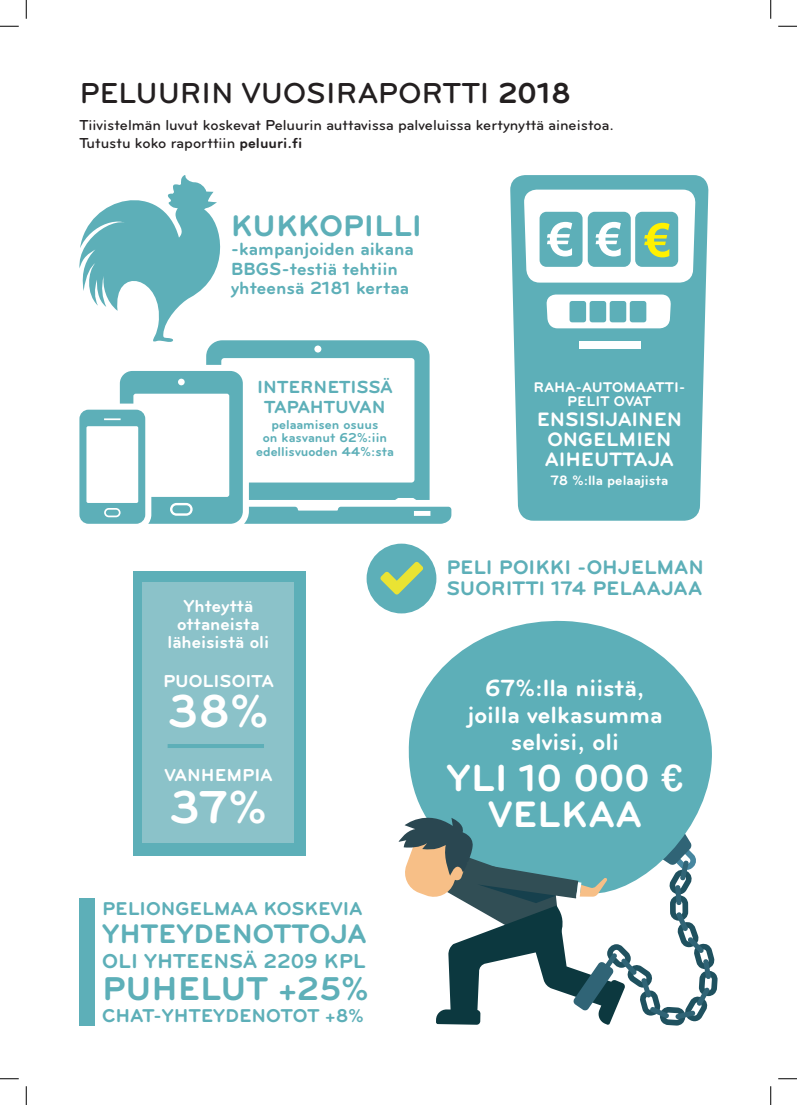
<style>
.page{position:relative;width:797px;height:1105px;background:#fff}
.page>*{position:absolute;margin:0;border:0;box-sizing:border-box;transform-origin:0 0}
.t1{font:700 48px "Bryant";color:#fff}
.t2{font:700 39.12px "Bryant";color:#fff}
.t3{font:700 38.12px "Bryant";color:#fff}
.t4{font:700 34.25px "Bryant";color:#5dafb8}
.t5{font:700 30.88px "Bryant";color:#5dafb8}
.t6{font:500 30px "Bryant";color:#231f20}
.t7{font:700 27.88px "Bryant";color:#5dafb8}
.t8{font:700 24.38px/27.2px "Bryant";color:#fff;text-align:center}
.t9{font:700 20.88px "Bryant";color:#5dafb8}
.t10{font:700 20.38px/21.5px "Bryant";color:#5dafb8}
.t11{font:700 20.25px/20.2px "Bryant";color:#fff;text-align:center}
.t12{font:700 19.25px "Bryant";color:#5dafb8}
.t13{font:700 18.38px/19.4px "Bryant";color:#5dafb8}
.t14{font:700 18.12px/19.1px "Bryant";color:#5dafb8;text-align:center}
.t15{font:700 18px/18px "Bryant";color:#fff;text-align:center}
.t16{font:500 15px/18px "Bryant";color:#231f20}
.t17{font:700 14.62px/14.1px "Bryant";color:#fff;text-align:center}
.t18{font:700 14.12px "Bryant";color:#fff}
.t19{font:700 13.38px/13.4px "Bryant";color:#5dafb8;text-align:center}
.s1{font-weight:700}
.s2{font-family:"Arial Rounded MT Bold";font-weight:400;font-size:37.12px}
</style>
<div class="page">
<svg style="left:206px;top:340px;width:223px;height:31px;fill:#5dafb8"></svg>
<svg style="left:79px;top:371px;width:372px;height:153px"></svg>
<svg style="left:510px;top:175px;width:198px;height:346px;background:#67b3bc"></svg>
<svg style="left:523px;top:190px;width:172px;height:93px"></svg>
<svg style="left:546px;top:294px;width:125px;height:34px"></svg>
<div style="left:569px;top:301px;width:17px;height:21px;background:#5dafb8;border-radius:3px"></div>
<div style="left:589px;top:301px;width:17px;height:21px;background:#5dafb8;border-radius:3px"></div>
<div style="left:609px;top:301px;width:17px;height:21px;background:#5dafb8;border-radius:3px"></div>
<div style="left:629px;top:301px;width:17px;height:21px;background:#5dafb8;border-radius:3px"></div>
<div style="left:578px;top:341px;width:62px;height:7px;background:#fff"></div>
<svg style="left:408px;top:620px;width:304px;height:188px;fill:#5dafb8"></svg>
<svg style="left:398px;top:808px;width:319px;height:217px"></svg>
<div style="left:79px;top:898px;width:16px;height:127px;background:#5dafb8"></div>
<svg style="left:79px;top:175px;width:153px;height:169px"></svg>
<div style="left:133px;top:571px;width:172px;height:284px;background:#5dafb8"></div>
<div style="left:142px;top:582px;width:152px;height:261px;background:#8bc2c9"></div>
<hr style="left:168px;top:744px;width:96px;height:4px;background:#5dafb8">
<div style="left:366px;top:544px;width:70px;height:69px;background:#5dafb8;border-radius:50%"></div>
<svg style="left:380px;top:562px;width:43px;height:32px"></svg>
<svg style="left:0;top:25px;width:19px;height:2px"></svg>
<svg style="left:778px;top:25px;width:19px;height:2px"></svg>
<svg style="left:0;top:1078px;width:19px;height:1px"></svg>
<svg style="left:778px;top:1078px;width:19px;height:1px"></svg>
<svg style="left:25px;top:0;width:2px;height:19px"></svg>
<svg style="left:25px;top:1086px;width:2px;height:19px"></svg>
<svg style="left:770px;top:0;width:1px;height:19px"></svg>
<svg style="left:770px;top:1086px;width:1px;height:19px"></svg>
<h3 class="t6" style="left:79px;top:76px;width:493px">PELUURIN VUOSIRAPORTTI <span class="s1">2018</span></h3>
<p class="t16" style="left:79px;top:116px;width:536px">Tiivistelmän luvut koskevat Peluurin auttavissa palveluissa kertynyttä aineistoa.<br>Tutustu koko raporttiin <span class="s1">peluuri.fi</span></p>
<h3 class="t5" style="left:231px;top:209px;width:193px">KUKKOPILLI</h3>
<p class="t13" style="left:231px;top:240px;width:185px">-kampanjoiden aikana<br>BBGS-testiä tehtiin yhteensä 2181 kertaa</p>
<p class="t14" style="left:257px;top:378px;width:137px">INTERNETISSÄ<br>TAPAHTUVAN</p>
<p class="t19" style="left:256px;top:418px;width:139px">pelaamisen osuus<br>on kasvanut 62%:iin edellisvuoden 44%:sta</p>
<p class="t15" style="left:167px;top:596px;width:103px">Yhteyttä ottaneista läheisistä oli</p>
<p class="t15" style="left:163px;top:671px;width:112px">PUOLISOITA</p>
<h1 class="t1" style="left:168px;top:685px;width:101px">38%</h1>
<p class="t15" style="left:164px;top:766px;width:109px">VANHEMPIA</p>
<h1 class="t1" style="left:170px;top:781px;width:98px">37%</h1>
<p class="t12" style="left:102px;top:898px;width:261px">PELIONGELMAA KOSKEVIA</p>
<h3 class="t7" style="left:102px;top:918px;width:266px">YHTEYDENOTTOJA</h3>
<h3 class="t9" style="left:102px;top:949px;width:265px">OLI YHTEENSÄ 2209 KPL</h3>
<h3 class="t4" style="left:102px;top:970px;width:268px">PUHELUT +25%</h3>
<p class="t12" style="left:102px;top:1004px;width:263px">CHAT-YHTEYDENOTOT +8%</p>
<p class="t17" style="left:533px;top:380px;width:154px">RAHA-AUTOMAATTI-<br>PELIT OVAT</p>
<h3 class="t11" style="left:537px;top:409px;width:147px">ENSISIJAINEN<br>ONGELMIEN<br>AIHEUTTAJA</h3>
<p class="t18" style="left:550px;top:472px;width:119px">78 %:lla pelaajista</p>
<h3 class="t10" style="left:446px;top:556px;width:259px">PELI POIKKI -OHJELMAN<br>SUORITTI 174 PELAAJAA</h3>
<h3 class="t8" style="left:467px;top:674px;width:196px">67%:lla niistä, joilla velkasumma selvisi, oli</h3>
<h2 class="t2" style="left:446px;top:756px;width:238px">YLI 10 000 <span class="s2">€</span></h2>
<h3 class="t3" style="left:488px;top:793px;width:155px">VELKAA</h3>
</div>
